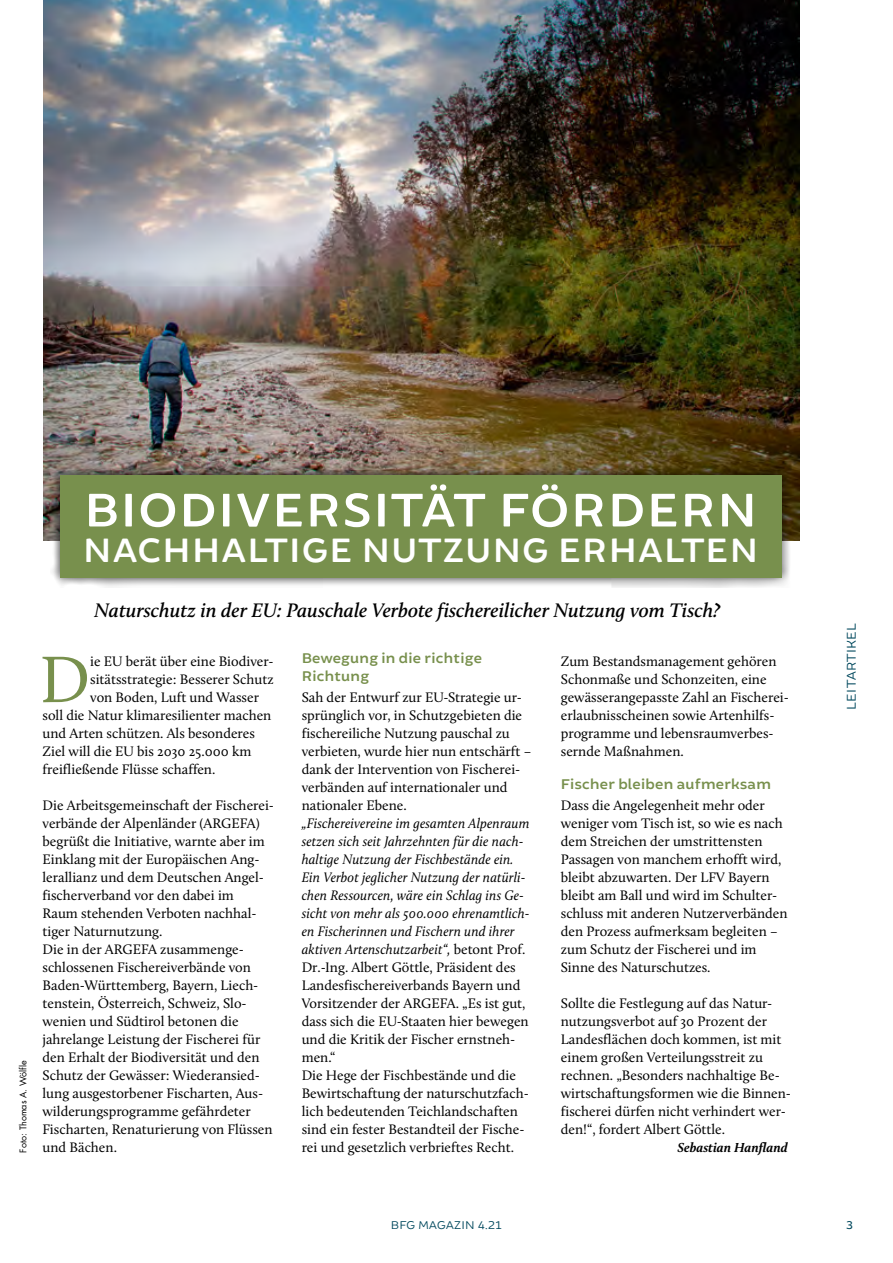
<style>
.page{position:relative;width:893px;height:1263px;background:#fff}
.page>*{position:absolute;margin:0;border:0;box-sizing:border-box;transform-origin:0 0}
.t1{font:67.95px "Calluna";color:#78904d}
.t2{font:600 50.25px "Brocha";letter-spacing:.04em;color:#fff}
.t3{font:600 36px "Brocha";letter-spacing:.04em;color:#fff}
.t4{font:italic 600 20.25px "Calluna";color:#000}
.t5{font:600 15px/18px "Brocha";letter-spacing:.02em;color:#78904d}
.t6{font:14.25px/18px "Calluna";color:#000}
.t7{font:italic 700 13.5px "Calluna";color:#000}
.t8{font:13.5px "Brocha";letter-spacing:.03em;color:#00485d}
.t9{font:12px "Brocha";letter-spacing:.03em;color:#00485d}
.t10{font:12px "Brocha";color:#00485d}
.t11{font:9px "Futura Std";color:#000}
.s1{font-style:italic}
</style>
<div class="page">
<img style="left:43px;top:0;width:757px;height:540px">
<div style="left:50px;top:466px;width:741px;height:122px;background:#000;opacity:.82"></div>
<div style="left:60px;top:475px;width:721px;height:103px;background:#78904d"></div>
<p class="t11" style="left:18px;top:1152px;width:93px;rotate:-90deg">Foto: Thomas A. Wölfle</p>
<h2 class="t2" style="left:84px;top:480px;width:674px">BIODIVERSITÄT FÖRDERN</h2>
<h3 class="t3" style="left:83px;top:529px;width:676px">NACHHALTIGE NUTZUNG ERHALTEN</h3>
<h3 class="t4" style="left:94px;top:598px;width:627px">Naturschutz in der EU: Pauschale Verbote fischereilicher Nutzung vom Tisch?</h3>
<p class="t6" style="left:90px;top:652px;width:185px">ie EU berät über eine Biodiver-</p>
<p class="t6" style="left:90px;top:670px;width:185px">sitätsstrategie: Besserer Schutz</p>
<p class="t6" style="left:90px;top:688px;width:170px">von Boden, Luft und Wasser</p>
<p class="t6" style="left:43px;top:706px;width:230px">soll die Natur klimaresilienter machen</p>
<p class="t6" style="left:43px;top:724px;width:214px">und Arten schützen. Als besonderes</p>
<p class="t6" style="left:43px;top:742px;width:210px">Ziel will die EU bis 2030 25.000 km</p>
<p class="t6" style="left:43px;top:760px;width:174px">freifließende Flüsse schaffen.</p>
<p class="t6" style="left:43px;top:796px;width:233px">Die Arbeitsgemeinschaft der Fischerei&shy;verbände der Alpenländer (ARGEFA) begrüßt die Initiative, warnte aber im Einklang mit der Europäischen Ang&shy;lerallianz und dem Deutschen Angel&shy;fischerverband vor den dabei im<br>Raum stehenden Verboten nachhal&shy;tiger Naturnutzung.<br>Die in der ARGEFA zusammenge&shy;schlossenen Fischereiverbände von Baden-Württemberg, Bayern, Liech&shy;tenstein, Österreich, Schweiz, Slo&shy;wenien und Südtirol betonen die jahrelange Leistung der Fischerei für den Erhalt der Biodiversität und den Schutz der Gewässer: Wiederansied&shy;lung ausgestorbener Fischarten, Aus&shy;wilderungsprogramme gefährdeter Fischarten, Renaturierung von Flüssen und Bächen.</p>
<h1 class="t1" style="left:40px;top:638px;width:52px">D</h1>
<p class="t5" style="left:302px;top:649px;width:182px">Bewegung in die richtige<br>Richtung</p>
<p class="t6" style="left:302px;top:688px;width:231px">Sah der Entwurf zur EU-Strategie ur&shy;sprünglich vor, in Schutzgebieten die fischereiliche Nutzung pauschal zu verbieten, wurde hier nun entschärft – dank der Intervention von Fischerei&shy;verbänden auf internationaler und nationaler Ebene.</p>
<p class="t6" style="left:302px;top:814px;width:229px"><span class="s1">„Fischereivereine im gesamten Alpenraum setzen sich seit Jahrzehnten für die nach&shy;haltige Nutzung der Fischbestände ein.<br>Ein Verbot jeglicher Nutzung der natürli&shy;chen Ressourcen, wäre ein Schlag ins Ge&shy;sicht von mehr als 500.000 ehrenamtlich&shy;en Fischerinnen und Fischern und ihrer aktiven Artenschutzarbeit“,</span> betont Prof.<br>Dr.-Ing. Albert Göttle, Präsident des Landesfischereiverbands Bayern und Vorsitzender der ARGEFA. „Es ist gut, dass sich die EU-Staaten hier bewegen und die Kritik der Fischer ernstneh&shy;men.“<br>Die Hege der Fischbestände und die Bewirtschaftung der naturschutzfach&shy;lich bedeutenden Teichlandschaften sind ein fester Bestandteil der Fische&shy;rei und gesetzlich verbrieftes Recht.</p>
<p class="t6" style="left:561px;top:652px;width:230px">Zum Bestandsmanagement gehören Schonmaße und Schonzeiten, eine gewässerangepasste Zahl an Fischerei&shy;erlaubnisscheinen sowie Artenhilfs&shy;programme und lebensraumverbes&shy;sernde Maßnahmen.</p>
<p class="t5" style="left:561px;top:775px;width:212px">Fischer bleiben aufmerksam</p>
<p class="t6" style="left:561px;top:796px;width:228px">Dass die Angelegenheit mehr oder weniger vom Tisch ist, so wie es nach dem Streichen der umstrittensten Passagen von manchem erhofft wird, bleibt abzuwarten. Der LFV Bayern bleibt am Ball und wird im Schulter&shy;schluss mit anderen Nutzerverbänden den Prozess aufmerksam begleiten – zum Schutz der Fischerei und im Sinne des Naturschutzes.</p>
<p class="t6" style="left:561px;top:994px;width:232px">Sollte die Festlegung auf das Natur&shy;nutzungsverbot auf 30 Prozent der Landesflächen doch kommen, ist mit einem großen Verteilungsstreit zu rechnen. „Besonders nachhaltige Be&shy;wirtschaftungsformen wie die Binnen&shy;fischerei dürfen nicht verhindert wer&shy;den!“, fordert Albert Göttle.</p>
<p class="t7" style="left:678px;top:1139px;width:112px">Sebastian Hanfland</p>
<p class="t8" style="left:843px;top:709px;width:88px;rotate:-90deg">LEITARTIKEL</p>
<p class="t9" style="left:391px;top:1218px;width:112px">BFG MAGAZIN 4.21</p>
<p class="t10" style="left:846px;top:1218px;width:8px">3</p>
</div>
